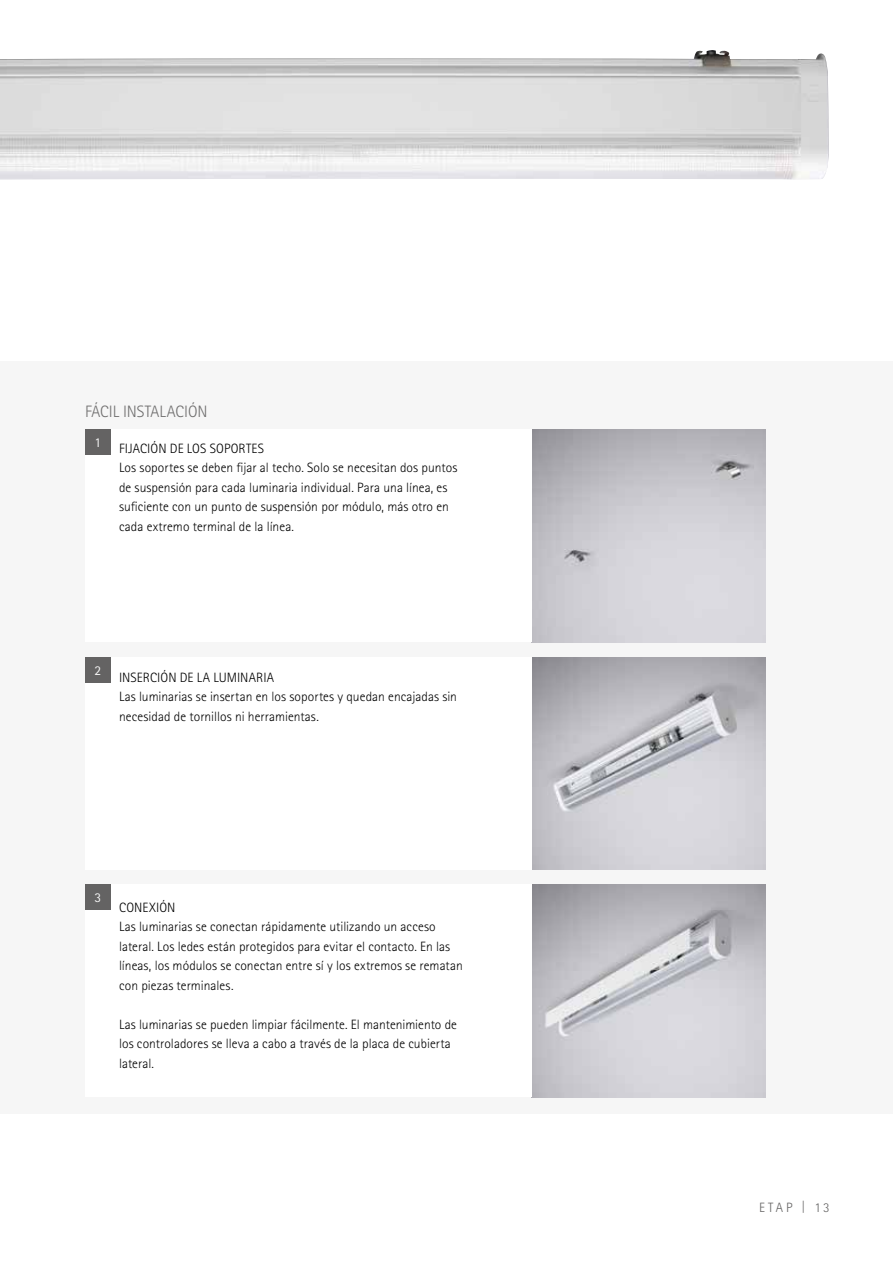
<style>
.page{position:relative;width:893px;height:1263px;background:#fff}
.page>*{position:absolute;margin:0;border:0;box-sizing:border-box;transform-origin:0 0}
.t1{font:300 16.5px "Rotis Sans Serif";letter-spacing:-.005em;color:#706f6f}
.t2{font:300 13.5px/19.5px "Rotis Sans Serif";letter-spacing:.005em;color:#000}
.t3{font:300 13.5px "Rotis Sans Serif";letter-spacing:.195em;color:#646363}
.t4{font:13.5px "Rotis Sans Serif";color:#f6f6f6}
</style>
<div class="page">
<div style="left:0;top:361px;width:893px;height:753px;background:#f6f6f6"></div>
<img style="left:532px;top:429px;width:233px;height:213px">
<img style="left:532px;top:657px;width:233px;height:213px">
<img style="left:532px;top:884px;width:233px;height:213px">
<div style="left:85px;top:429px;width:446px;height:213px;background:#fff"></div>
<div style="left:85px;top:657px;width:447px;height:213px;background:#fff"></div>
<div style="left:85px;top:884px;width:447px;height:213px;background:#fff"></div>
<img style="left:0;top:50px;width:829px;height:130px">
<div style="left:85px;top:429px;width:26px;height:26px;background:#646363"></div>
<div style="left:85px;top:657px;width:26px;height:25px;background:#646363"></div>
<div style="left:85px;top:884px;width:26px;height:26px;background:#646363"></div>
<p class="t1" style="left:85px;top:401px;width:124px">FÁCIL INSTALACIÓN</p>
<p class="t4" style="left:94px;top:435px;width:8px">1</p>
<p class="t2" style="left:119px;top:438px;width:340px">FIJACIÓN DE LOS SOPORTES<br>Los soportes se deben fijar al techo. Solo se necesitan dos puntos de suspensión para cada luminaria individual. Para una línea, es suficiente con un punto de suspensión por módulo, más otro en cada extremo terminal de la línea.</p>
<p class="t4" style="left:94px;top:662px;width:8px">2</p>
<p class="t2" style="left:119px;top:667px;width:339px">INSERCIÓN DE LA LUMINARIA<br>Las luminarias se insertan en los soportes y quedan encajadas sin necesidad de tornillos ni herramientas.</p>
<p class="t4" style="left:94px;top:890px;width:8px">3</p>
<p class="t2" style="left:119px;top:897px;width:345px">CONEXIÓN<br>Las luminarias se conectan rápidamente utilizando un acceso lateral. Los ledes están protegidos para evitar el contacto. En las líneas, los módulos se conectan entre sí y los extremos se rematan con piezas terminales.</p>
<p class="t2" style="left:119px;top:1014px;width:339px">Las luminarias se pueden limpiar fácilmente. El mantenimiento de los controladores se lleva a cabo a través de la placa de cubierta lateral.</p>
<p class="t3" style="left:759px;top:1199px;width:72px">ETAP | 13</p>
</div>
